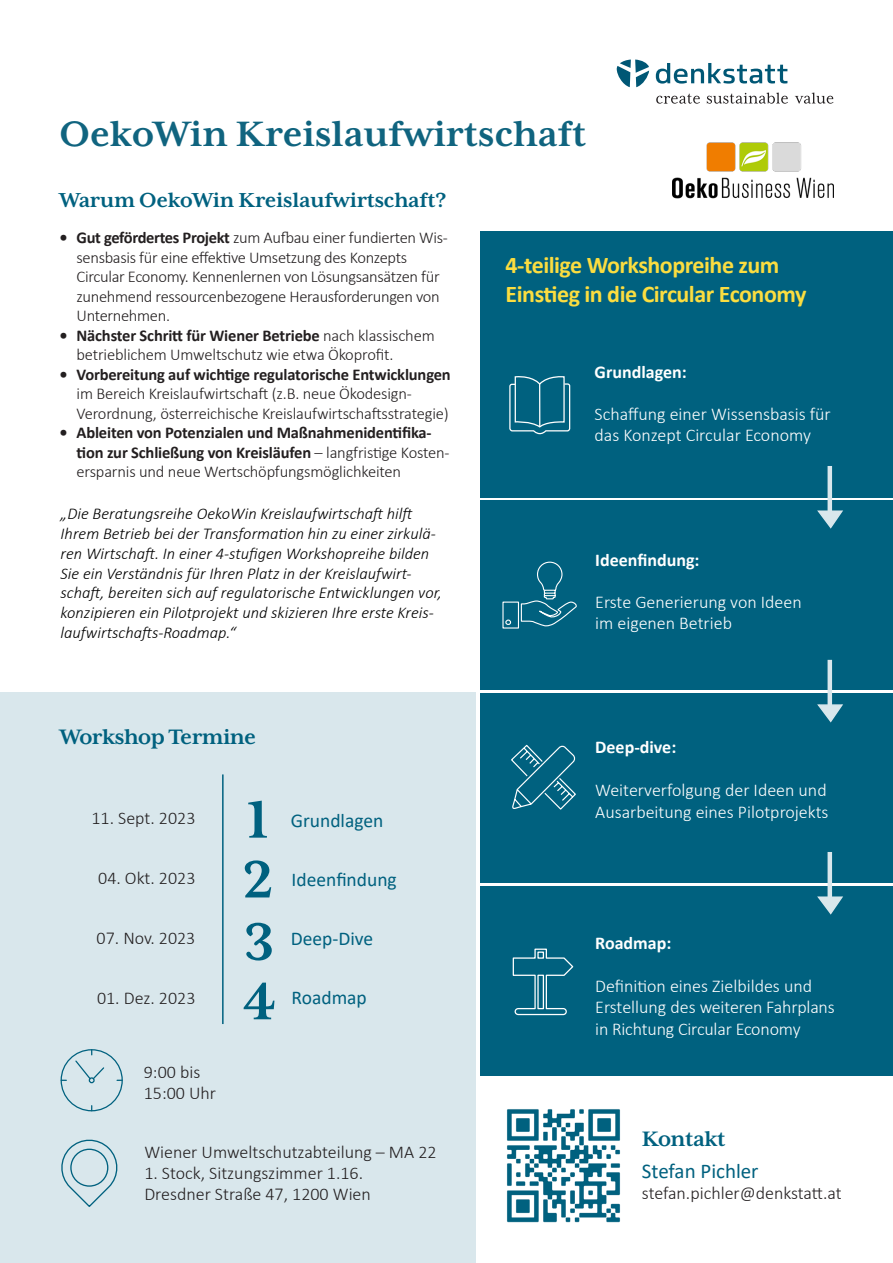
<style>
.page{position:relative;width:893px;height:1263px;background:#fff}
.page>*{position:absolute;margin:0;border:0;box-sizing:border-box;transform-origin:0 0}
.t1{font:700 60px/60.6px "Mrs Eaves XL Serif OT";color:#00617f;text-align:justify}
.t2{font:700 40.5px "Mrs Eaves XL Serif OT";color:#10647f}
.t3{font:700 24px/28.8px "Calibri";letter-spacing:-.02em;color:#fbdd40}
.t4{font:700 24px "Mrs Eaves XL Serif OT";letter-spacing:-.02em;color:#00617f}
.t5{font:700 23.25px "Mrs Eaves XL Serif OT";letter-spacing:-.01em;color:#00617f}
.t6{font:21px "Calibri";color:#00617f}
.t7{font:19.5px "Calibri";color:#00617f}
.t8{font:300 18px/21.6px "Calibri";color:#fff}
.t9{font:300 18px/21px "Calibri";color:#231f20}
.t10{font:700 18px "Calibri";color:#fff}
.t11{font:300 16.5px/19.5px "Calibri";letter-spacing:-.02em;color:#231f20}
.t12{font:italic 300 16.5px/19.8px "Calibri";color:#000}
.t13{font:700 16.5px/19.5px "Calibri";letter-spacing:-.01em;color:#231f20}
.s1{font-weight:700}
.s2{font-weight:300}
</style>
<div class="page">
<div style="left:480px;top:886px;width:413px;height:190px;background:#00617f"></div>
<div style="left:0;top:693px;width:476px;height:570px;background:#d9e7ec"></div>
<div style="left:480px;top:231px;width:413px;height:266px;background:#00617f"></div>
<svg style="left:617px;top:60px;width:32px;height:27px"></svg>
<svg style="left:656px;top:63px;width:131px;height:21px"></svg>
<svg style="left:656px;top:94px;width:44px;height:10px"></svg>
<svg style="left:707px;top:93px;width:81px;height:11px"></svg>
<svg style="left:795px;top:93px;width:38px;height:11px"></svg>
<div style="left:480px;top:500px;width:413px;height:190px;background:#00617f"></div>
<div style="left:480px;top:693px;width:413px;height:190px;background:#00617f"></div>
<hr style="left:222px;top:774px;width:2px;height:250px;background:#00617f">
<svg style="left:817px;top:509px;width:26px;height:20px"></svg>
<div style="left:827px;top:466px;width:5px;height:54px;background:#d9e7ec"></div>
<svg style="left:817px;top:703px;width:26px;height:20px"></svg>
<div style="left:827px;top:660px;width:5px;height:54px;background:#d9e7ec"></div>
<div style="left:61px;top:1049px;width:62px;height:62px;border:1px solid #00617f;border-radius:50%"></div>
<svg style="left:74px;top:1050px;width:31px;height:33px"></svg>
<svg style="left:61px;top:1139px;width:57px;height:68px"></svg>
<svg style="left:512px;top:948px;width:62px;height:68px"></svg>
<svg style="left:817px;top:895px;width:26px;height:20px"></svg>
<div style="left:827px;top:852px;width:5px;height:54px;background:#d9e7ec"></div>
<svg style="left:511px;top:744px;width:65px;height:66px"></svg>
<svg style="left:502px;top:561px;width:75px;height:68px"></svg>
<svg style="left:509px;top:376px;width:62px;height:59px"></svg>
<hr style="left:539px;top:384px;width:1px;height:43px;background:#fff">
<img style="left:507px;top:1109px;width:114px;height:114px">
<img style="left:672px;top:142px;width:161px;height:57px">
<h2 class="t2" style="left:60px;top:114px;width:528px">OekoWin Kreislaufwirtschaft</h2>
<h3 class="t5" style="left:60px;top:189px;width:389px">Warum OekoWin Kreislaufwirtschaft?</h3>
<p class="t11" style="left:77px;top:228px;width:373px;text-indent:-17px"><span class="s1">• Gut gefördertes Projekt</span> zum Aufbau einer fundierten Wis&shy;sensbasis für eine effektive Umsetzung des Konzepts Circular Economy. Kennenlernen von Lösungsansätzen für zunehmend ressourcenbezogene Herausforderungen von Unternehmen.</p>
<p class="t11" style="left:77px;top:326px;width:360px;text-indent:-17px"><span class="s1">• Nächster Schritt für Wiener Betriebe</span> nach klassischem betrieblichem Umweltschutz wie etwa Ökoprofit.</p>
<p class="t13" style="left:60px;top:364px;width:393px">• Vorbereitung auf wichtige regulatorische Entwicklungen</p>
<p class="t11" style="left:77px;top:384px;width:374px">im Bereich Kreislaufwirtschaft (z.B. neue Ökodesign-<br>Verordnung, österreichische Kreislaufwirtschaftsstrategie)</p>
<p class="t13" style="left:77px;top:423px;width:375px;text-indent:-17px">• Ableiten von Potenzialen und Maßnahmenidentifika&shy;tion zur Schließung von Kreisläufen <span class="s2">– langfristige Kosten&shy;ersparnis und neue Wertschöpfungsmöglichkeiten</span></p>
<p class="t12" style="left:61px;top:504px;width:383px">„Die Beratungsreihe OekoWin Kreislaufwirtschaft hilft Ihrem Betrieb bei der Transformation hin zu einer zirkulä&shy;ren Wirtschaft. In einer 4-stufigen Workshopreihe bilden Sie ein Verständnis für Ihren Platz in der Kreislaufwirt&shy;schaft, bereiten sich auf regulatorische Entwicklungen vor, konzipieren ein Pilotprojekt und skizieren Ihre erste Kreis&shy;laufwirtschafts-Roadmap.“</p>
<h3 class="t4" style="left:60px;top:725px;width:198px">Workshop Termine</h3>
<p class="t9" style="left:92px;top:808px;width:105px">11. Sept. 2023</p>
<p class="t9" style="left:98px;top:868px;width:99px">04. Okt. 2023</p>
<p class="t9" style="left:97px;top:928px;width:100px">07. Nov. 2023</p>
<p class="t9" style="left:97px;top:988px;width:100px">01. Dez. 2023</p>
<h1 class="t1" style="left:243px;top:789px;width:35px">1<br>2<br>3<br>4</h1>
<p class="t7" style="left:291px;top:807px;width:94px">Grundlagen</p>
<p class="t7" style="left:292px;top:866px;width:107px">Ideenfindung</p>
<p class="t7" style="left:291px;top:925px;width:84px">Deep-Dive</p>
<p class="t7" style="left:292px;top:984px;width:77px">Roadmap</p>
<p class="t9" style="left:144px;top:1061px;width:74px">9:00 bis<br>15:00 Uhr</p>
<p class="t9" style="left:144px;top:1141px;width:294px">Wiener Umweltschutzabteilung – MA 22</p>
<p class="t9" style="left:144px;top:1162px;width:228px">1. Stock, Sitzungszimmer 1.16.<br>Dresdner Straße 47, 1200 Wien</p>
<h3 class="t3" style="left:506px;top:250px;width:302px">4-teilige Workshopreihe zum<br>Einstieg in die Circular Economy</h3>
<p class="t10" style="left:595px;top:359px;width:94px">Grundlagen:</p>
<p class="t8" style="left:595px;top:403px;width:238px;line-height:21px">Schaffung einer Wissensbasis für das Konzept Circular Economy</p>
<p class="t10" style="left:595px;top:548px;width:106px">Ideenfindung:</p>
<p class="t8" style="left:595px;top:592px;width:208px;line-height:21px">Erste Generierung von Ideen im eigenen Betrieb</p>
<p class="t10" style="left:595px;top:735px;width:83px">Deep-dive:</p>
<p class="t8" style="left:595px;top:779px;width:235px">Weiterverfolgung der Ideen und<br>Ausarbeitung eines Pilotprojekts</p>
<p class="t10" style="left:595px;top:930px;width:78px">Roadmap:</p>
<p class="t8" style="left:595px;top:975px;width:241px">Definition eines Zielbildes und<br>Erstellung des weiteren Fahrplans in Richtung Circular Economy</p>
<h3 class="t4" style="left:642px;top:1126px;width:85px">Kontakt</h3>
<p class="t6" style="left:642px;top:1156px;width:118px">Stefan Pichler</p>
<p class="t9" style="left:642px;top:1182px;width:201px">stefan.pichler@denkstatt.at</p>
</div>
